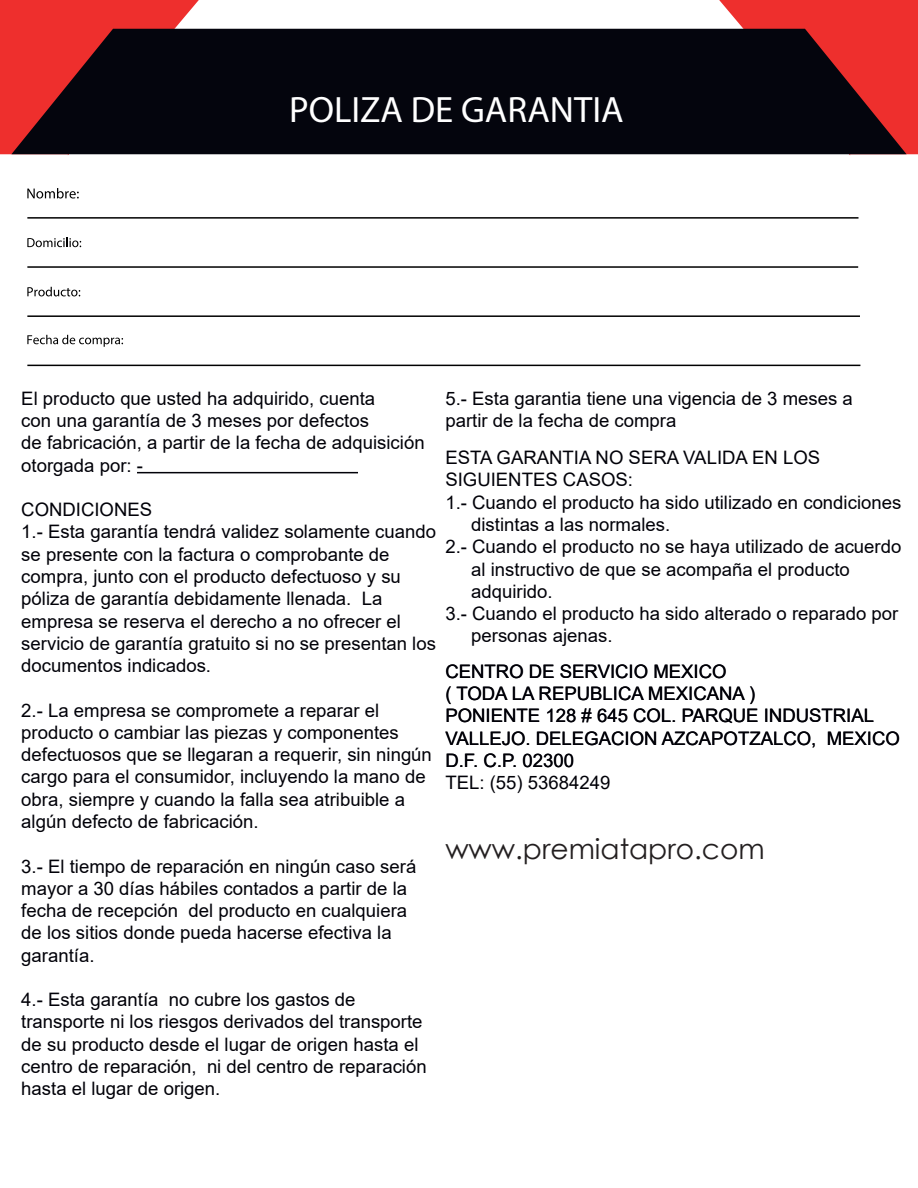
<style>
.page{position:relative;width:918px;height:1188px;background:#fff}
.page>*{position:absolute;margin:0;border:0;box-sizing:border-box;transform-origin:0 0}
.t1{font:36.75px "Myriad Pro";color:#fff}
.t2{font:28.05px "Century Gothic";color:#231f20}
.t3{font:18.6px/22.2px "Arial";color:#010108}
</style>
<div class="page">
<svg style="left:27px;top:188px;width:52px;height:11px"></svg>
<svg style="left:27px;top:238px;width:54px;height:9px"></svg>
<svg style="left:27px;top:287px;width:53px;height:9px"></svg>
<hr style="left:27px;top:315px;width:833px;height:2px;background:#000001">
<hr style="left:27px;top:365px;width:833px;height:1px;background:#000001">
<hr style="left:27px;top:217px;width:832px;height:2px;background:#000001">
<hr style="left:27px;top:266px;width:831px;height:2px;background:#000001">
<svg style="left:27px;top:335px;width:96px;height:12px"></svg>
<hr style="left:137px;top:472px;width:221px;height:1px;background:#010108">
<svg style="left:0;top:0;width:199px;height:155px;background:#ec3c3a"></svg>
<svg style="left:719px;top:0;width:199px;height:155px;background:#ec3c3a"></svg>
<svg style="left:11px;top:29px;width:896px;height:125px;background:#1f0910"></svg>
<h1 class="t1" style="left:289px;top:87px;width:336px">POLIZA DE GARANTIA</h1>
<p class="t3" style="left:21px;top:387px;width:405px">El producto que usted ha adquirido, cuenta<br>con una garantía de 3 meses por defectos<br>de fabricación, a partir de la fecha de adquisición otorgada por: -</p>
<p class="t3" style="left:21px;top:498px;width:416px">CONDICIONES<br>1.- Esta garantía tendrá validez solamente cuando se presente con la factura o comprobante de compra, junto con el producto defectuoso y su póliza de garantía debidamente llenada. La empresa se reserva el derecho a no ofrecer el servicio de garantía gratuito si no se presentan los documentos indicados.</p>
<p class="t3" style="left:21px;top:699px;width:412px">2.- La empresa se compromete a reparar el producto o cambiar las piezas y componentes defectuosos que se llegaran a requerir, sin ningún cargo para el consumidor, incluyendo la mano de obra, siempre y cuando la falla sea atribuible a algún defecto de fabricación.</p>
<p class="t3" style="left:21px;top:855px;width:397px">3.- El tiempo de reparación en ningún caso será mayor a 30 días hábiles contados a partir de la fecha de recepción del producto en cualquiera de los sitios donde pueda hacerse efectiva la</p>
<p class="t3" style="left:21px;top:944px;width:75px">garantía.</p>
<p class="t3" style="left:445px;top:387px;width:409px">5.- Esta garantia tiene una vigencia de 3 meses a partir de la fecha de compra</p>
<p class="t3" style="left:445px;top:446px;width:376px">ESTA GARANTIA NO SERA VALIDA EN LOS</p>
<p class="t3" style="left:445px;top:469px;width:189px">SIGUIENTES CASOS:</p>
<p class="t3" style="left:445px;top:491px;width:458px">1.- Cuando el producto ha sido utilizado en condiciones</p>
<p class="t3" style="left:471px;top:513px;width:201px">distintas a las normales.</p>
<p class="t3" style="left:445px;top:536px;width:458px">2.- Cuando el producto no se haya utilizado de acuerdo</p>
<p class="t3" style="left:471px;top:558px;width:380px">al instructivo de que se acompaña el producto</p>
<p class="t3" style="left:471px;top:580px;width:83px">adquirido.</p>
<p class="t3" style="left:445px;top:602px;width:454px">3.- Cuando el producto ha sido alterado o reparado por</p>
<p class="t3" style="left:471px;top:625px;width:143px">personas ajenas.</p>
<p class="t3" style="left:445px;top:660px;width:456px">CENTRO DE SERVICIO MEXICO<br>( TODA LA REPUBLICA MEXICANA )<br>PONIENTE 128 # 645 COL. PARQUE INDUSTRIAL<br>VALLEJO. DELEGACION AZCAPOTZALCO, MEXICO<br>D.F. C.P. 02300<br>TEL: (55) 53684249</p>
<h2 class="t2" style="left:445px;top:829px;width:321px">www.premiatapro.com</h2>
<p class="t3" style="left:21px;top:988px;width:407px">4.- Esta garantía no cubre los gastos de transporte ni los riesgos derivados del transporte de su producto desde el lugar de origen hasta el centro de reparación, ni del centro de reparación hasta el lugar de origen.</p>
</div>
